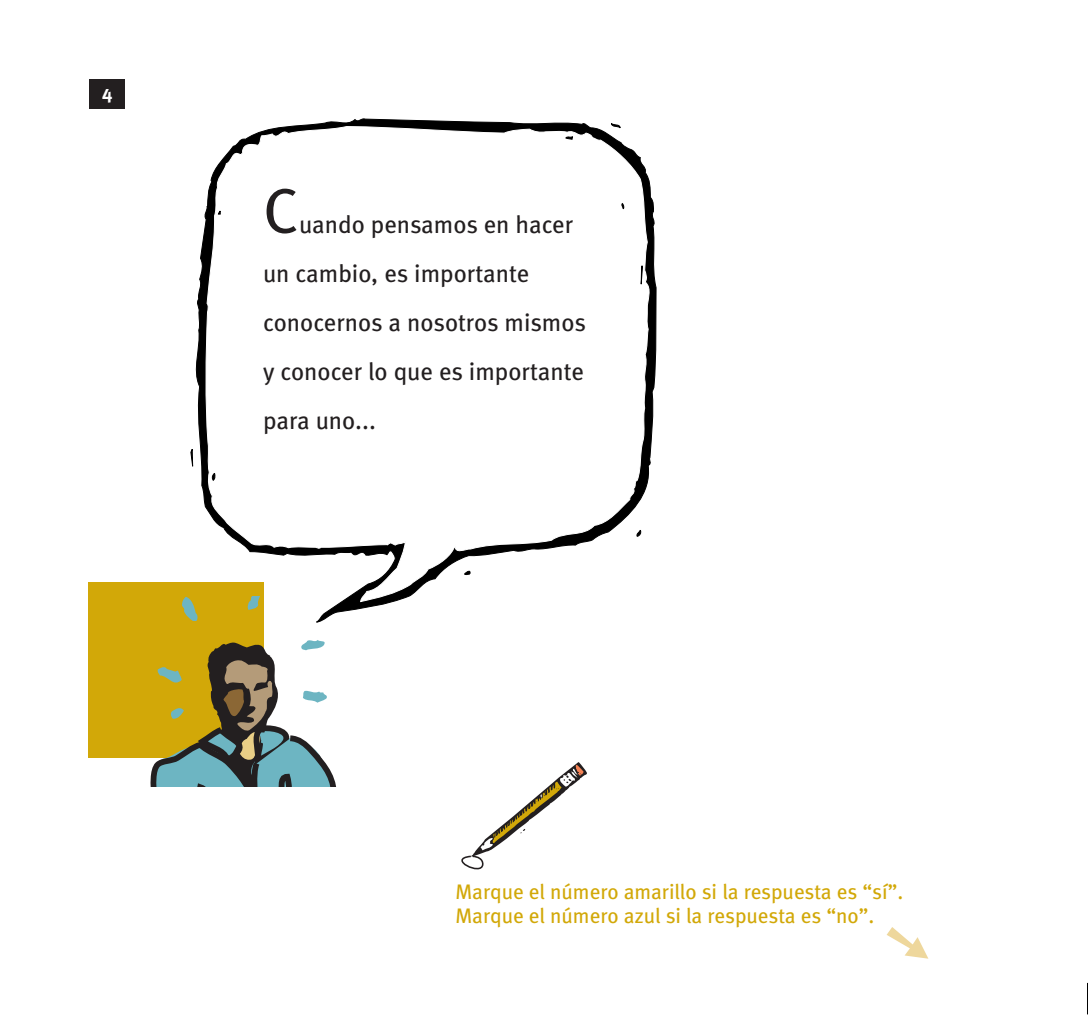
<style>
.page{position:relative;width:1088px;height:1016px;background:#fff}
.page>*{position:absolute;margin:0;border:0;box-sizing:border-box;transform-origin:0 0}
.t1{font:63px "Meta";color:#231f20}
.t2{font:24.5px/49px "Meta";color:#231f20}
.t3{font:21px/24.5px "Meta";letter-spacing:-.005em;color:#d2a808}
.t4{font:700 19.25px "Meta";color:#fff}
</style>
<div class="page">
<div style="left:90px;top:79px;width:35px;height:30px;background:#231f20"></div>
<svg style="left:461px;top:762px;width:126px;height:107px"></svg>
<svg style="left:193px;top:118px;width:464px;height:505px"></svg>
<svg style="left:204px;top:126px;width:450px;height:476px"></svg>
<svg style="left:565px;top:135px;width:8px;height:5px"></svg>
<svg style="left:620px;top:203px;width:5px;height:7px"></svg>
<svg style="left:218px;top:210px;width:3px;height:5px"></svg>
<svg style="left:640px;top:265px;width:3px;height:20px"></svg>
<svg style="left:190px;top:449px;width:3px;height:18px"></svg>
<svg style="left:211px;top:472px;width:5px;height:9px"></svg>
<svg style="left:635px;top:529px;width:7px;height:8px"></svg>
<svg style="left:464px;top:570px;width:9px;height:6px"></svg>
<div style="left:88px;top:582px;width:176px;height:176px;background:#d2a808"></div>
<svg style="left:247px;top:596px;width:13px;height:14px"></svg>
<svg style="left:182px;top:596px;width:16px;height:25px"></svg>
<svg style="left:150px;top:640px;width:186px;height:146px"></svg>
<hr style="left:1087px;top:982px;width:1px;height:32px;background:#000">
<p class="t4" style="left:102px;top:81px;width:12px">4</p>
<h1 class="t1" style="left:263px;top:189px;width:37px">C</h1>
<p class="t2" style="left:263px;top:202px;width:324px;text-indent:36px">uando pensamos en hacer un cambio, es importante conocernos a nosotros mismos y conocer lo que es importante para uno...</p>
<p class="t3" style="left:456px;top:881px;width:449px">Marque el número amarillo si la respuesta es “sí”.<br>Marque el número azul si la respuesta es “no”.</p>
</div>
